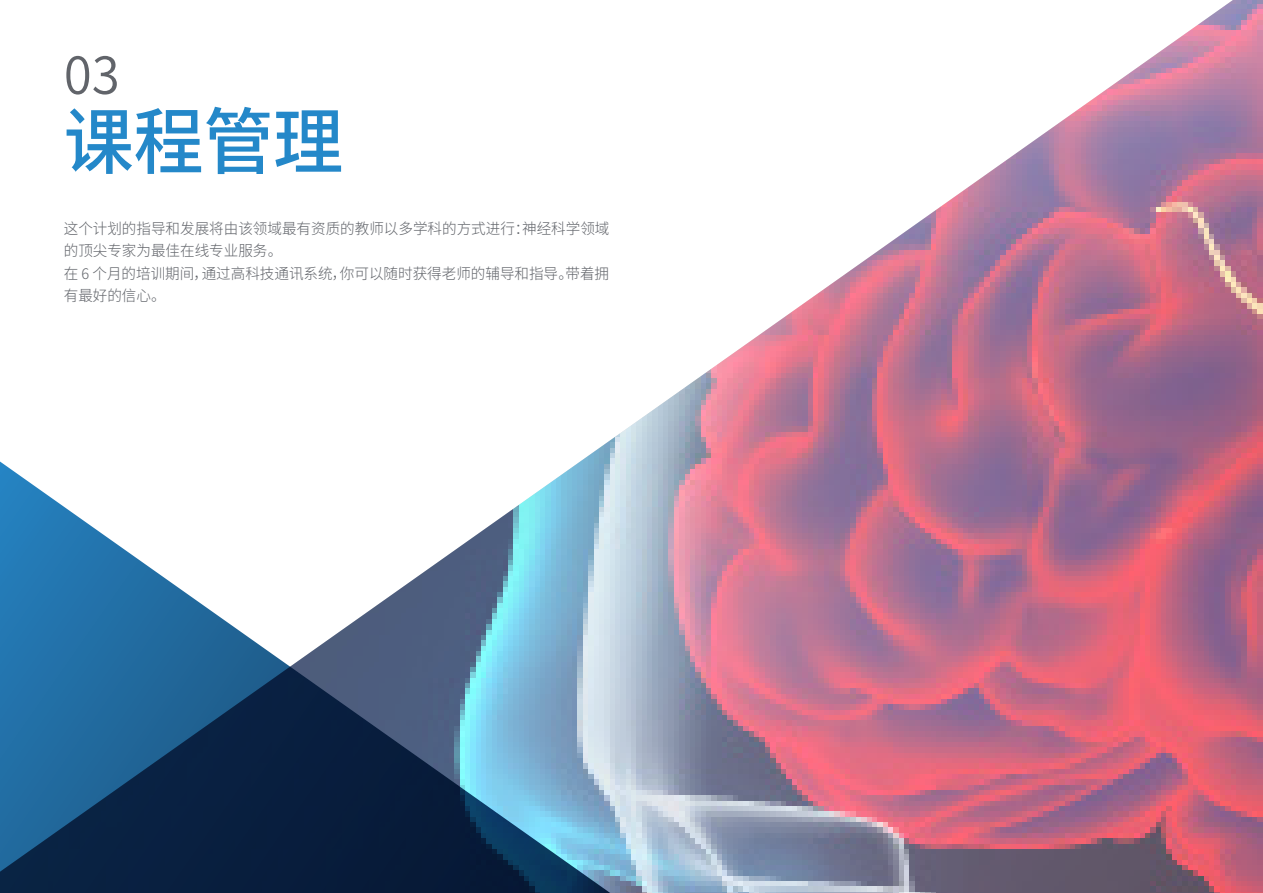
<style>
.page{position:relative;width:1263px;height:893px;background:#fff}
.page>*{position:absolute;margin:0;border:0;box-sizing:border-box;transform-origin:0 0}
.t1{font:500 72px "Source Han Sans CN";color:#2488c9}
.t2{font:52.5px "Source Han Sans CN";color:#61646a}
.t3{font:300 15px/22.5px "Source Han Sans CN";color:#61646a}
</style>
<div class="page">
<img style="left:602px;top:0;width:661px;height:893px">
<svg style="left:0;top:446px;width:640px;height:447px"></svg>
<h2 class="t2" style="left:64px;top:45px;width:57px">03</h2>
<h1 class="t1" style="left:64px;top:101px;width:281px">课程管理</h1>
<p class="t3" style="left:64px;top:217px;width:547px">这个计划的指导和发展将由该领域最有资质的教师以多学科的方式进行：神经科学领域的顶尖专家为最佳在线专业服务。<br>在 6 个月的培训期间，通过高科技通讯系统，你可以随时获得老师的辅导和指导。带着拥有最好的信心。</p>
</div>
